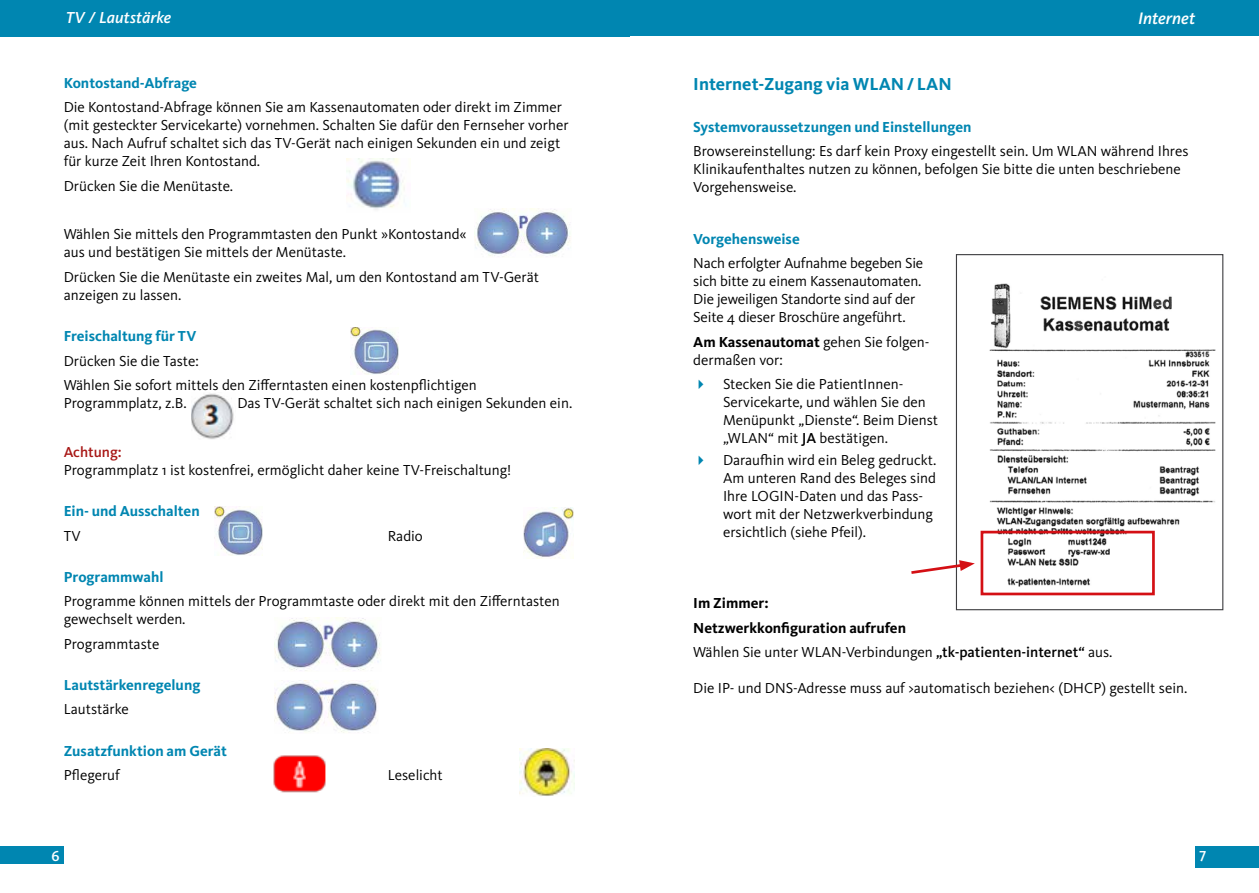
<style>
.page{position:relative;width:1259px;height:893px;background:#fff}
.page>*{position:absolute;margin:0;border:0;box-sizing:border-box;transform-origin:0 0}
.t1{font:700 18px "Kievit Pro";color:#0086b1}
.t2{font:italic 500 17.25px "Kievit Pro";color:#fff}
.t3{font:italic 500 16.5px "Kievit Pro";color:#fff}
.t4{font:15px/18px "Kievit Pro";color:#000}
.t5{font:700 15px "Kievit Pro";color:#0086b1}
.t6{font:700 15px/24.3px "Kievit Pro";color:#000}
.t7{font:500 15px "Kievit Pro";color:#a81816}
.t8{font:500 15px "Kievit Pro";color:#fff}
.s1{font-weight:700}
.s2{font-weight:500}
.s3{font-weight:400}
</style>
<div class="page">
<div style="left:629px;top:0;width:630px;height:36px;background:#0086b1"></div>
<div style="left:1195px;top:850px;width:64px;height:17px;background:#0086b1"></div>
<div style="left:0;top:846px;width:64px;height:17px;background:#0086b1"></div>
<div style="left:1195px;top:846px;width:64px;height:17px;background:#0086b1"></div>
<img style="left:346px;top:159px;width:60px;height:51px">
<img style="left:474px;top:208px;width:97px;height:49px">
<img style="left:351px;top:327px;width:48px;height:48px">
<img style="left:214px;top:507px;width:49px;height:48px">
<img style="left:523px;top:508px;width:51px;height:50px">
<img style="left:274px;top:618px;width:106px;height:53px">
<img style="left:275px;top:681px;width:103px;height:52px">
<img style="left:273px;top:755px;width:53px;height:38px">
<img style="left:520px;top:748px;width:54px;height:48px">
<div style="left:0;top:0;width:629px;height:36px;background:#0086b1"></div>
<img style="left:191px;top:393px;width:43px;height:46px">
<img style="left:980px;top:283px;width:236px;height:307px">
<div style="left:980px;top:531px;width:174px;height:64px;border:3px solid #d40f14"></div>
<div style="left:956px;top:254px;width:267px;height:356px;border:1px solid #3e3e41"></div>
<svg style="left:911px;top:560px;width:64px;height:16px"></svg>
<p class="t3" style="left:66px;top:8px;width:107px">TV / Lautstärke</p>
<p class="t2" style="left:1138px;top:8px;width:59px">Internet</p>
<p class="t5" style="left:64px;top:74px;width:135px">Kontostand-Abfrage</p>
<p class="t4" style="left:64px;top:98px;width:506px">Die Kontostand-Abfrage können Sie am Kassenautomaten oder direkt im Zimmer (mit gesteckter Servicekarte) vornehmen. Schalten Sie dafür den Fernseher vorher aus. Nach Aufruf schaltet sich das TV-Gerät nach einigen Sekunden ein und zeigt für kurze Zeit Ihren Kontostand.</p>
<p class="t4" style="left:64px;top:177px;width:171px">Drücken Sie die Menütaste.</p>
<p class="t4" style="left:64px;top:225px;width:404px">Wählen Sie mittels den Programmtasten den Punkt »Kontostand« aus und bestätigen Sie mittels der Menütaste.</p>
<p class="t4" style="left:64px;top:268px;width:477px">Drücken Sie die Menütaste ein zweites Mal, um den Kontostand am TV-Gerät anzeigen zu lassen.</p>
<p class="t5" style="left:64px;top:327px;width:134px">Freischaltung für TV</p>
<p class="t4" style="left:64px;top:348px;width:414px;line-height:24.3px">Drücken Sie die Taste:<br>Wählen Sie sofort mittels den Zifferntasten einen kostenpflichtigen</p>
<p class="t4" style="left:64px;top:394px;width:124px">Programmplatz, z.B.</p>
<p class="t4" style="left:237px;top:394px;width:336px">Das TV-Gerät schaltet sich nach einigen Sekunden ein.</p>
<p class="t7" style="left:64px;top:443px;width:59px">Achtung:</p>
<p class="t4" style="left:64px;top:461px;width:449px">Programmplatz 1 ist kostenfrei, ermöglicht daher keine TV-Freischaltung!</p>
<p class="t5" style="left:64px;top:502px;width:137px">Ein- und Ausschalten</p>
<p class="t4" style="left:64px;top:526px;width:18px">TV</p>
<p class="t4" style="left:388px;top:526px;width:36px">Radio</p>
<p class="t5" style="left:64px;top:568px;width:101px">Programmwahl</p>
<p class="t4" style="left:64px;top:592px;width:497px">Programme können mittels der Programmtaste oder direkt mit den Zifferntasten gewechselt werden.</p>
<p class="t4" style="left:64px;top:634px;width:97px">Programmtaste</p>
<p class="t5" style="left:64px;top:676px;width:138px">Lautstärkenregelung</p>
<p class="t4" style="left:64px;top:700px;width:67px">Lautstärke</p>
<p class="t5" style="left:64px;top:742px;width:165px">Zusatzfunktion am Gerät</p>
<p class="t4" style="left:64px;top:766px;width:58px">Pflegeruf</p>
<p class="t4" style="left:388px;top:766px;width:56px">Leselicht</p>
<p class="t1" style="left:693px;top:73px;width:260px">Internet-Zugang via WLAN/LAN</p>
<p class="t5" style="left:693px;top:118px;width:280px">Systemvoraussetzungen und Einstellungen</p>
<p class="t4" style="left:693px;top:142px;width:497px">Browsereinstellung: Es darf kein Proxy eingestellt sein. Um WLAN während Ihres<br>Klinikaufenthaltes nutzen zu können, befolgen Sie bitte die unten beschriebene<br>Vorgehensweise.</p>
<p class="t5" style="left:693px;top:230px;width:108px">Vorgehensweise</p>
<p class="t4" style="left:693px;top:254px;width:231px">Nach erfolgter Aufnahme begeben Sie sich bitte zu einem Kassenautomaten.<br>Die jeweiligen Standorte sind auf der Seite 4 dieser Broschüre angeführt.</p>
<p class="t4" style="left:693px;top:333px;width:238px"><span class="s1">Am Kassenautomat</span> gehen Sie folgen&shy;dermaßen vor:</p>
<p class="t4" style="left:723px;top:375px;width:216px">Stecken Sie die PatientInnen-<br>Servicekarte, und wählen Sie den<br>Menüpunkt „Dienste“. Beim Dienst „WLAN“ mit <span class="s2">JA</span> bestätigen.</p>
<p class="t4" style="left:723px;top:451px;width:215px">Daraufhin wird ein Beleg gedruckt.<br>Am unteren Rand des Beleges sind<br>Ihre LOGIN-Daten und das Pass&shy;wort mit der Netzwerkverbindung ersichtlich (siehe Pfeil).</p>
<p class="t6" style="left:693px;top:591px;width:421px">Im Zimmer:<br>Netzwerkkonfiguration aufrufen<br><span class="s3">Wählen Sie unter WLAN-Verbindungen</span> <span class="s2">„tk-patienten-internet“</span> <span class="s3">aus.</span></p>
<p class="t4" style="left:693px;top:679px;width:495px">Die IP- und DNS-Adresse muss auf &gt;automatisch beziehen&lt; (DHCP) gestellt sein.</p>
<p class="t8" style="left:51px;top:847px;width:10px">6</p>
<p class="t8" style="left:1199px;top:847px;width:8px">7</p>
</div>
